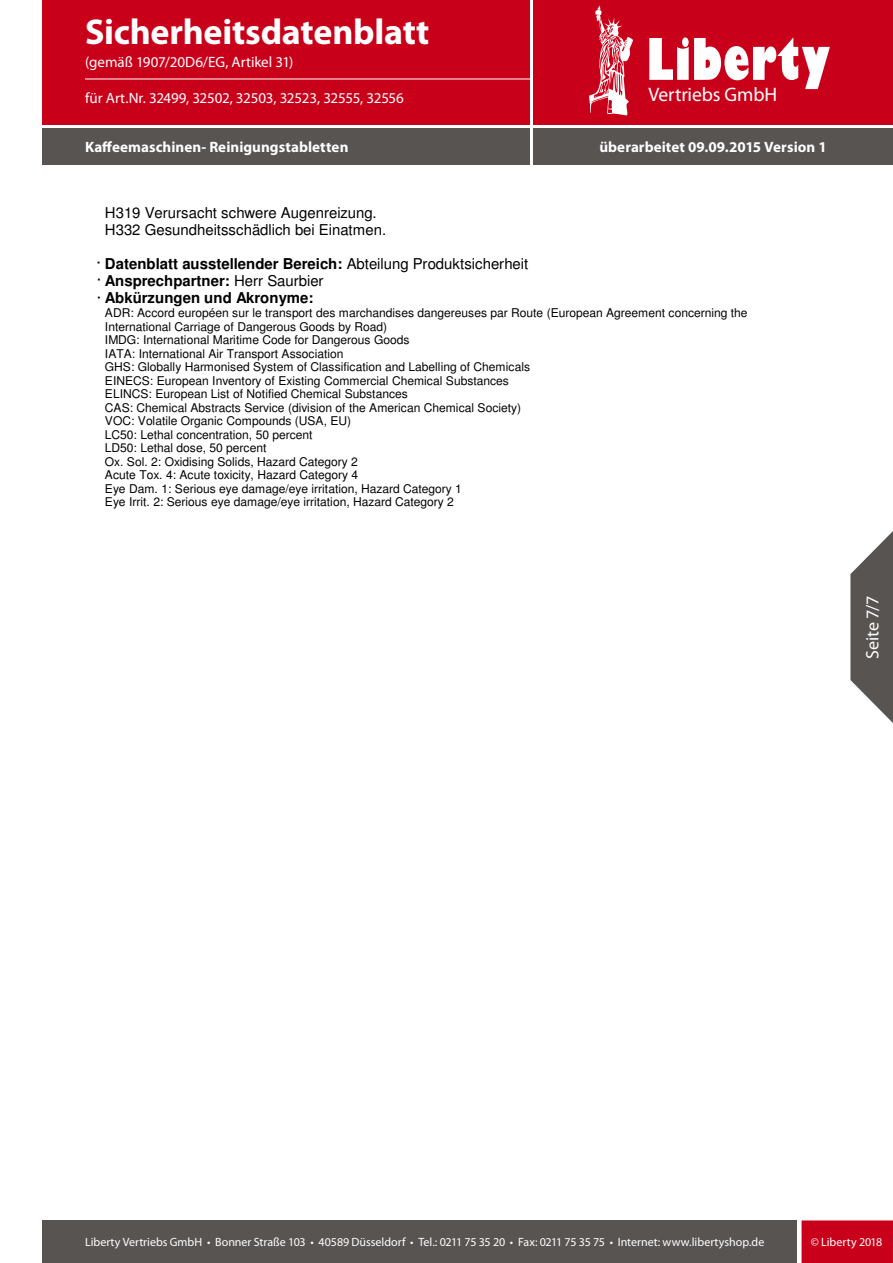
<style>
.page{position:relative;width:893px;height:1263px;background:#fff}
.page>*{position:absolute;margin:0;border:0;box-sizing:border-box;transform-origin:0 0}
.t1{font:700 36px "Myriad Pro";letter-spacing:-.005em;color:#fff}
.t2{font:19.65px "Myriad Pro";letter-spacing:-.005em;color:#fff}
.t3{font:18px "Myriad Pro";letter-spacing:-.01em;color:#fff}
.t4{font:700 15px/17.2px "Helvetica";color:#000}
.t5{font:15px "Myriad Pro";letter-spacing:-.005em;color:#fff}
.t6{font:15px/16.5px "Helvetica";color:#000}
.t7{font:700 15px "Myriad Pro";letter-spacing:.005em;color:#fff}
.t8{font:12px/13.5px "Helvetica";letter-spacing:-.005em;color:#000}
.t9{font:12px "Myriad Pro";color:#fff}
.s1{font-weight:400}
</style>
<div class="page">
<div style="left:533px;top:0;width:360px;height:124px;background:#c90019"></div>
<div style="left:43px;top:0;width:487px;height:124px;background:#c90019"></div>
<hr style="left:85px;top:79px;width:446px;height:1px;background:#fff">
<div style="left:533px;top:128px;width:360px;height:37px;background:#585452"></div>
<div style="left:43px;top:128px;width:487px;height:37px;background:#585452"></div>
<svg style="left:850px;top:531px;width:43px;height:192px"></svg>
<div style="left:801px;top:1220px;width:92px;height:43px;background:#c90019"></div>
<div style="left:43px;top:1220px;width:754px;height:43px;background:#585452"></div>
<svg style="left:649px;top:37px;width:181px;height:52px"></svg>
<svg style="left:589px;top:6px;width:44px;height:109px"></svg>
<h1 class="t1" style="left:85px;top:18px;width:346px">Sicherheitsdatenblatt</h1>
<p class="t5" style="left:85px;top:52px;width:210px">(gemäß 1907/20D6/EG, Artikel 31)</p>
<p class="t5" style="left:85px;top:88px;width:320px">für Art.Nr. 32499, 32502, 32503, 32523, 32555, 32556</p>
<h2 class="t2" style="left:648px;top:87px;width:130px">Vertriebs GmbH</h2>
<p class="t7" style="left:85px;top:141px;width:265px">Kafeemaschinen- Reinigungstabletten</p>
<p class="t7" style="left:599px;top:141px;width:229px">überarbeitet 09.09.2015 Version 1</p>
<p class="t6" style="left:105px;top:205px;width:283px">H319 Verursacht schwere Augenreizung.<br>H332 Gesundheitsschädlich bei Einatmen.</p>
<p class="t4" style="left:97px;top:255px;width:433px"><span class="s1">·</span> Datenblatt ausstellender Bereich: <span class="s1">Abteilung Produktsicherheit ·</span> Ansprechpartner: <span class="s1">Herr Saurbier<br>·</span> Abkürzungen und Akronyme:</p>
<p class="t8" style="left:105px;top:306px;width:644px">ADR: Accord européen sur le transport des marchandises dangereuses par Route (European Agreement concerning the International Carriage of Dangerous Goods by Road)<br>IMDG: International Maritime Code for Dangerous Goods<br>IATA: International Air Transport Association<br>GHS: Globally Harmonised System of Classification and Labelling of Chemicals<br>EINECS: European Inventory of Existing Commercial Chemical Substances<br>ELINCS: European List of Notified Chemical Substances<br>CAS: Chemical Abstracts Service (division of the American Chemical Society)<br>VOC: Volatile Organic Compounds (USA, EU)<br>LC50: Lethal concentration, 50 percent<br>LD50: Lethal dose, 50 percent<br>Ox. Sol. 2: Oxidising Solids, Hazard Category 2<br>Acute Tox. 4: Acute toxicity, Hazard Category 4<br>Eye Dam. 1: Serious eye damage/eye irritation, Hazard Category 1<br>Eye Irrit. 2: Serious eye damage/eye irritation, Hazard Category 2</p>
<h3 class="t3" style="left:861px;top:659px;width:65px;rotate:-90deg">Seite 7/7</h3>
<p class="t9" style="left:85px;top:1235px;width:681px">Liberty Vertriebs GmbH • Bonner Straße 103 • 40589 Düsseldorf • Tel.: 0211 75 35 20 • Fax: 0211 75 35 75 • Internet: www.libertyshop.de</p>
<p class="t9" style="left:811px;top:1238px;width:73px">© Liberty 2018</p>
</div>
